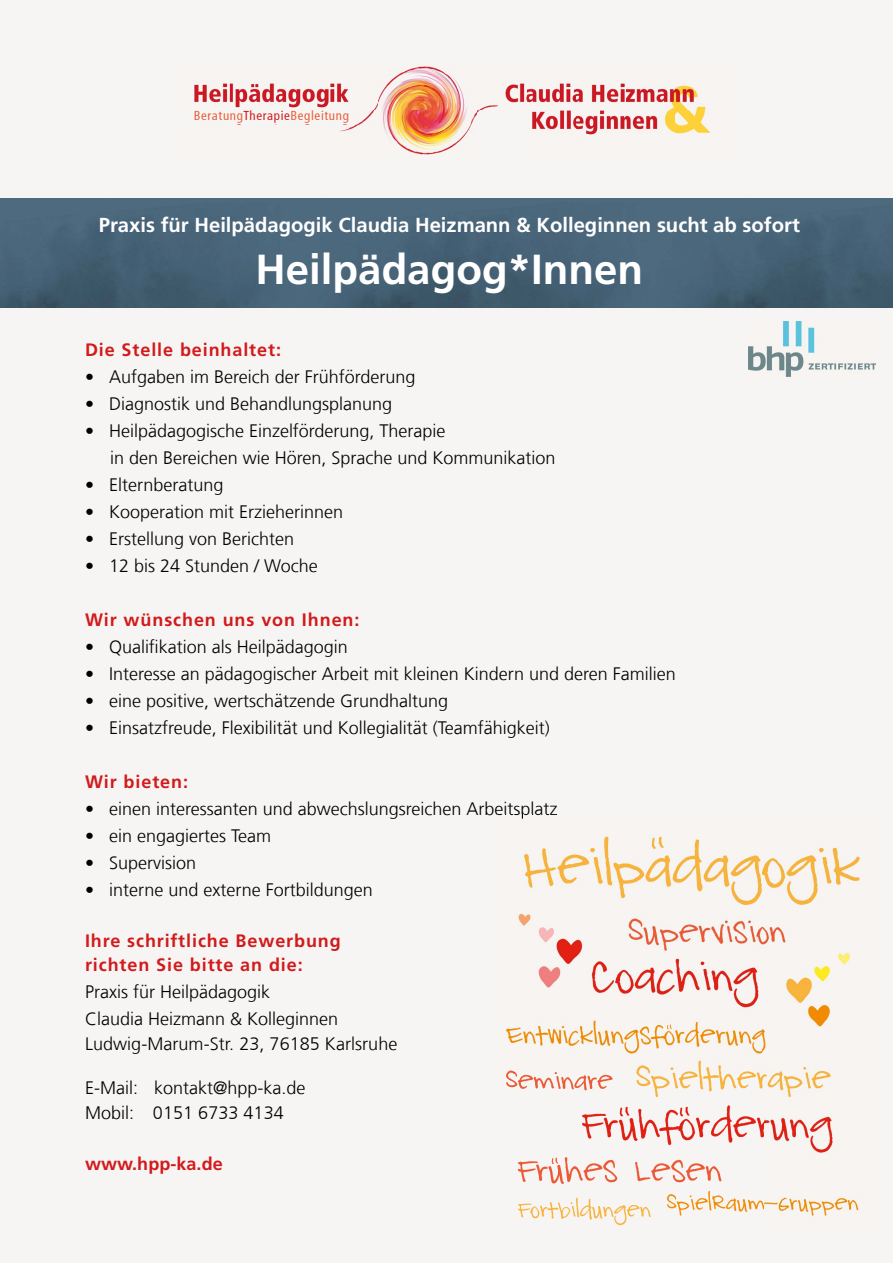
<style>
.page{position:relative;width:893px;height:1263px;background:#f7f5f3}
.page>*{position:absolute;margin:0;border:0;box-sizing:border-box;transform-origin:0 0}
.t1{font:700 42px "Frutiger LT Pro";color:#fff}
.t2{font:700 20.25px "Frutiger LT Pro";color:#fff}
.t3{font:300 18px/26.2px "Frutiger LT Com";color:#000}
.t4{font:700 18px/24px "Frutiger LT Pro";letter-spacing:.05em;color:#d11b1d}
.t5{font:700 18px "Frutiger LT Pro";letter-spacing:.005em;color:#d11b1d}
.t6{font:condensed 12.9px "Frutiger";letter-spacing:.05em;color:#e95c36}
.s1{color:#d11b1d}
</style>
<div class="page">
<img style="left:0;top:199px;width:893px;height:108px">
<img style="left:748px;top:322px;width:128px;height:54px">
<img style="left:194px;top:66px;width:517px;height:89px">
<div style="left:139px;top:108px;width:213px;height:15px;background:#f7f5f3"></div>
<img style="left:506px;top:836px;width:354px;height:390px">
<img style="left:497px;top:814px;width:60px;height:5px">
<p class="t6" style="left:194px;top:108px;width:157px">Beratung<span class="s1">Therapie</span>Begleitung</p>
<p class="t2" style="left:99px;top:212px;width:703px">Praxis für Heilpädagogik Claudia Heizmann &amp; Kolleginnen sucht ab sofort</p>
<h1 class="t1" style="left:256px;top:244px;width:389px">Heilpädagog*Innen</h1>
<p class="t4" style="left:85px;top:338px;width:197px">Die Stelle beinhaltet:</p>
<p class="t3" style="left:85px;top:363px;width:332px">• Aufgaben im Bereich der Frühförderung</p>
<p class="t3" style="left:85px;top:390px;width:309px">• Diagnostik und Behandlungsplanung</p>
<p class="t3" style="left:110px;top:417px;width:447px;line-height:27px;text-indent:-25px">• Heilpädagogische Einzelförderung, Therapie<br>in den Bereichen wie Hören, Sprache und Kommunikation</p>
<p class="t3" style="left:85px;top:471px;width:140px">• Elternberatung</p>
<p class="t3" style="left:85px;top:498px;width:260px">• Kooperation mit Erzieherinnen</p>
<p class="t3" style="left:85px;top:525px;width:211px">• Erstellung von Berichten</p>
<p class="t3" style="left:85px;top:552px;width:234px">• 12 bis 24 Stunden / Woche</p>
<p class="t4" style="left:85px;top:608px;width:276px">Wir wünschen uns von Ihnen:</p>
<p class="t3" style="left:85px;top:633px;width:264px">• Qualifikation als Heilpädagogin</p>
<p class="t3" style="left:85px;top:660px;width:592px">• Interesse an pädagogischer Arbeit mit kleinen Kindern und deren Familien</p>
<p class="t3" style="left:85px;top:687px;width:365px">• eine positive, wertschätzende Grundhaltung</p>
<p class="t3" style="left:85px;top:714px;width:466px">• Einsatzfreude, Flexibilität und Kollegialität (Teamfähigkeit)</p>
<p class="t4" style="left:85px;top:770px;width:105px">Wir bieten:</p>
<p class="t3" style="left:85px;top:795px;width:474px">• einen interessanten und abwechslungsreichen Arbeitsplatz</p>
<p class="t3" style="left:85px;top:822px;width:188px">• ein engagiertes Team</p>
<p class="t3" style="left:85px;top:849px;width:113px">• Supervision</p>
<p class="t3" style="left:85px;top:876px;width:289px">• interne und externe Fortbildungen</p>
<p class="t4" style="left:85px;top:929px;width:257px">Ihre schriftliche Bewerbung richten Sie bitte an die:</p>
<p class="t3" style="left:85px;top:978px;width:314px">Praxis für Heilpädagogik<br>Claudia Heizmann &amp; Kolleginnen<br>Ludwig-Marum-Str. 23, 76185 Karlsruhe</p>
<p class="t3" style="left:85px;top:1074px;width:222px;line-height:25.5px">E-Mail: kontakt@hpp-ka.de<br>Mobil: 0151 6733 4134</p>
<p class="t5" style="left:85px;top:1153px;width:139px">www.hpp-ka.de</p>
</div>
